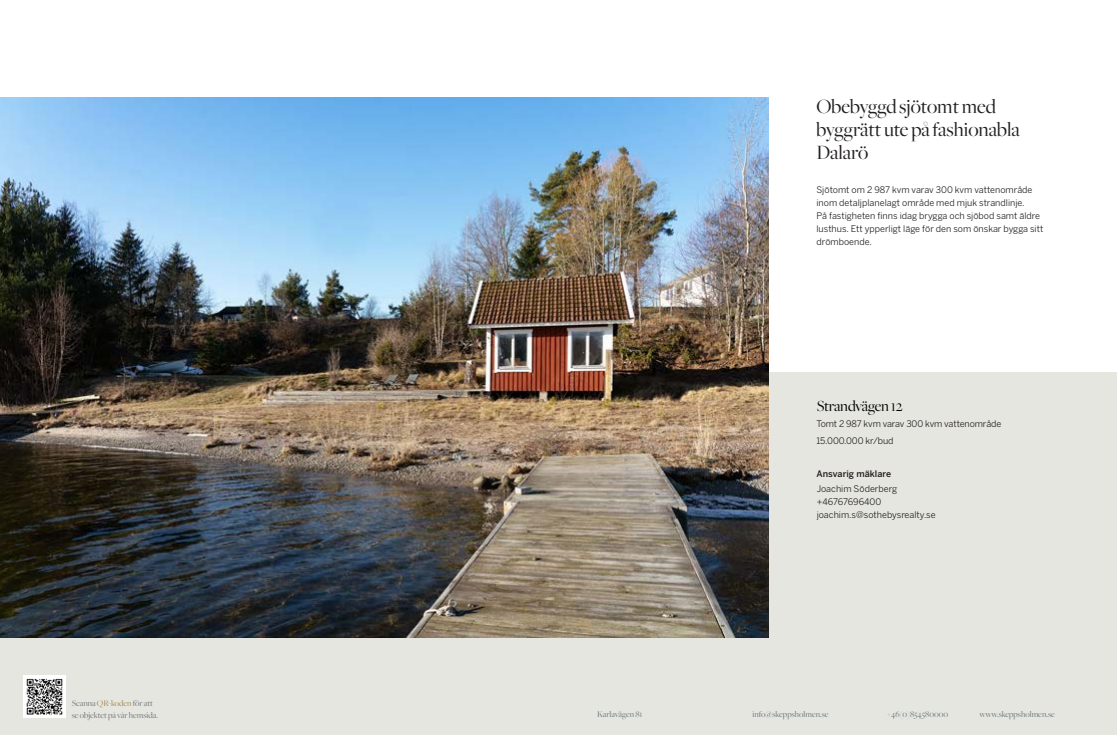
<style>
.page{position:relative;width:1117px;height:735px;background:#fff}
.page>*{position:absolute;margin:0;border:0;box-sizing:border-box;transform-origin:0 0}
.t1{font:21px/23px "Freight Big";color:#231f20}
.t2{font:16px "Freight Big";letter-spacing:-.01em;color:#000}
.t3{font:9px/13px "Benton Sans";color:#231f20}
.t4{font:9px "Freight Big";color:#68747b}
.t5{font:9px/11px "Freight Big";color:#6e7377}
.t6{font:500 9px "Benton Sans";color:#231f20}
.s1{color:#a2884c}
</style>
<div class="page">
<div style="left:0;top:372px;width:1117px;height:362px;background:#e6e6e0"></div>
<img style="left:0;top:98px;width:768px;height:538px">
<img style="left:23px;top:675px;width:43px;height:42px">
<h1 class="t1" style="left:816px;top:95px;width:205px">Obebyggd sjötomt med byggrätt ute på fashionabla<br>Dalarö</h1>
<p class="t3" style="left:816px;top:182px;width:228px">Sjötomt om 2 987 kvm varav 300 kvm vattenområde inom detaljplanelagt område med mjuk strandlinje.<br>På fastigheten finns idag brygga och sjöbod samt äldre lusthus. Ett ypperligt läge för den som önskar bygga sitt drömboende.</p>
<h2 class="t2" style="left:817px;top:397px;width:87px">Strandvägen 12</h2>
<p class="t3" style="left:816px;top:415px;width:186px;line-height:17px">Tomt 2 987 kvm varav 300 kvm vattenområde<br>15.000.000 kr/bud</p>
<p class="t6" style="left:816px;top:468px;width:76px">Ansvarig mäklare</p>
<p class="t3" style="left:817px;top:481px;width:120px">Joachim Söderberg +46767696400 joachim.s@sothebysrealty.se</p>
<p class="t5" style="left:72px;top:698px;width:88px">Scanna <span class="s1">QR‑koden</span> för att se objektet på vår hemsida.</p>
<p class="t4" style="left:597px;top:709px;width:47px">Karlavägen 81</p>
<p class="t4" style="left:752px;top:709px;width:78px">info@skeppsholmen.se</p>
<p class="t4" style="left:887px;top:709px;width:63px">+46(0)854580000</p>
<p class="t4" style="left:979px;top:709px;width:77px">www.skeppsholmen.se</p>
</div>
